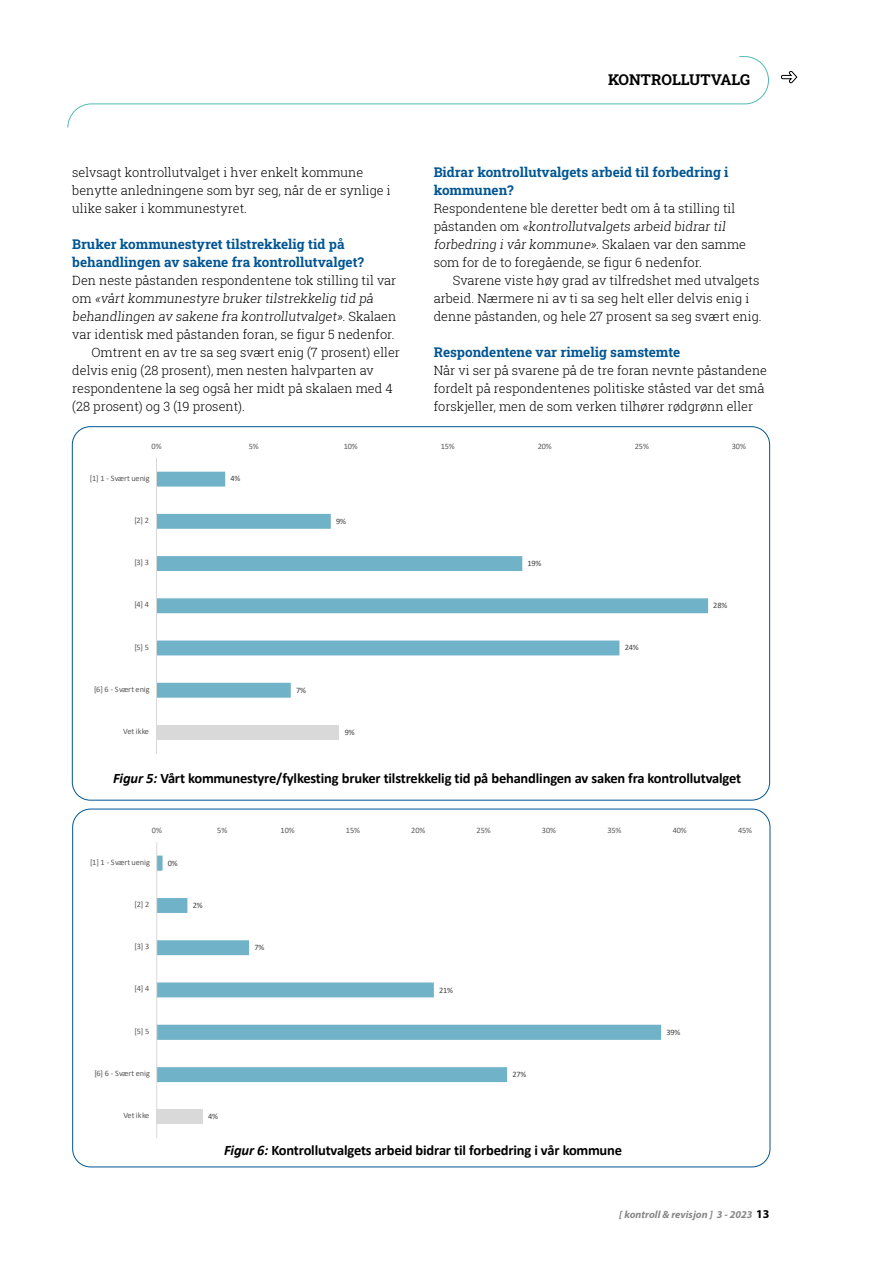
<style>
.page{position:relative;width:893px;height:1263px;background:#fff}
.page>*{position:absolute;margin:0;border:0;box-sizing:border-box;transform-origin:0 0}
.t1{font:700 15px "Roboto Slab";color:#000}
.t2{font:700 14.55px "Calibri";letter-spacing:-.015em;color:#000}
.t3{font:700 13.5px/18px "Roboto Slab";color:#005593}
.t4{font:300 12.75px/18px "Roboto Slab";color:#000}
.t5{font:italic 700 10.5px "Myriad Pro";color:#878988}
.t6{font:8.25px "Calibri";letter-spacing:-.005em;color:#595959}
.t7{font:8.25px "Calibri";letter-spacing:-.02em;color:#404040}
.s1{font-style:italic}
.s2{font-style:normal;font-size:12px;color:#000}
</style>
<div class="page">
<svg style="left:67px;top:56px;width:702px;height:72px"></svg>
<div style="left:156px;top:725px;width:183px;height:15px;background:#d9d9d9"></div>
<svg style="left:157px;top:472px;width:551px;height:226px"></svg>
<hr style="left:156px;top:458px;width:1px;height:296px;background:#d9d9d9">
<div style="left:157px;top:1109px;width:46px;height:15px;background:#d9d9d9"></div>
<svg style="left:157px;top:855px;width:504px;height:227px"></svg>
<hr style="left:156px;top:842px;width:1px;height:296px;background:#d9d9d9">
<p class="t4" style="left:72px;top:163px;width:320px">selvsagt kontrollutvalget i hver enkelt kommune benytte anledningene som byr seg, når de er synlige i ulike saker i kommunestyret.</p>
<p class="t3" style="left:72px;top:235px;width:293px">Bruker kommunestyret tilstrekkelig tid på behandlingen av sakene fra kontrollutvalget?</p>
<p class="t4" style="left:72px;top:271px;width:325px">Den neste påstanden respondentene tok stilling til var</p>
<p class="t4" style="left:72px;top:289px;width:305px">o m «vårt kommunestyre bruker tilstrekkelig tid på</p>
<p class="t4" style="left:72px;top:307px;width:326px">behandlingen av sakene fra kontrollutvalget».S k a l a e n</p>
<p class="t4" style="left:72px;top:325px;width:324px">var identisk med påstanden foran, se figur 5 nedenfor.</p>
<p class="t4" style="left:91px;top:343px;width:310px">Omtrent en av tre sa seg svært enig (7 prosent) eller</p>
<p class="t4" style="left:72px;top:361px;width:303px">delvis enig (28 prosent), men nesten halvparten av</p>
<p class="t4" style="left:72px;top:379px;width:322px">respondentene la seg også her midt på skalaen med 4</p>
<p class="t4" style="left:72px;top:397px;width:174px">(28 prosent) og 3 (19 prosent).</p>
<p class="t1" style="left:608px;top:69px;width:144px">KONTROLLUTVALG</p>
<p class="t3" style="left:434px;top:163px;width:296px">Bidrar kontrollutvalgets arbeid til forbedring i kommunen?</p>
<p class="t4" style="left:434px;top:199px;width:314px">Respondentene ble deretter bedt om å ta stilling til<br>p å s t a n d e n o m «kontrollutvalgets arbeid bidrar til forbedring ivår kommune». S k a l a e n v a r d e n s a m m e som for de to foregående, se figur 6 nedenfor.</p>
<p class="t4" style="left:434px;top:271px;width:330px;text-indent:19px">Svarene viste høy grad av tilfredshet med utvalgets arbeid. Nærmere ni av ti sa seg helt eller delvis enig i denne påstanden, og hele 27 prosent sa seg svært enig.</p>
<p class="t3" style="left:434px;top:343px;width:248px">Respondentene var rimelig samstemte</p>
<p class="t4" style="left:434px;top:361px;width:335px">Når vi ser på svarene på de tre foran nevnte påstandene fordelt på respondentenes politiske ståsted var det små forskjeller, men de som verken tilhører rødgrønn eller</p>
<p class="t6" style="left:152px;top:441px;width:12px">0%</p>
<p class="t6" style="left:249px;top:441px;width:12px">5%</p>
<p class="t6" style="left:344px;top:441px;width:16px">10%</p>
<p class="t6" style="left:441px;top:441px;width:16px">15%</p>
<p class="t6" style="left:538px;top:441px;width:16px">20%</p>
<p class="t6" style="left:635px;top:441px;width:16px">25%</p>
<p class="t6" style="left:732px;top:441px;width:16px">30%</p>
<p class="t6" style="left:90px;top:472px;width:61px">[1] 1 - Svært uenig</p>
<p class="t6" style="left:134px;top:514px;width:16px">[2] 2</p>
<p class="t6" style="left:134px;top:557px;width:16px">[3] 3</p>
<p class="t6" style="left:134px;top:599px;width:16px">[4] 4</p>
<p class="t6" style="left:134px;top:641px;width:16px">[5] 5</p>
<p class="t6" style="left:94px;top:683px;width:57px">[6] 6 - Svært enig</p>
<p class="t6" style="left:123px;top:725px;width:27px">Vet ikke</p>
<p class="t7" style="left:230px;top:473px;width:11px">4%</p>
<p class="t7" style="left:336px;top:515px;width:11px">9%</p>
<p class="t7" style="left:296px;top:684px;width:11px">7%</p>
<p class="t7" style="left:345px;top:726px;width:11px">9%</p>
<p class="t7" style="left:528px;top:557px;width:15px">19%</p>
<p class="t7" style="left:625px;top:642px;width:15px">24%</p>
<p class="t7" style="left:713px;top:600px;width:15px">28%</p>
<p class="t2" style="left:113px;top:768px;width:629px"><span class="s1">Figur 5:</span> Vårt kommunestyre/fylkesting bruker tilstrekkelig tid på behandlingen av saken fra kontrollutvalget</p>
<p class="t6" style="left:152px;top:824px;width:12px">0%</p>
<p class="t6" style="left:217px;top:824px;width:12px">5%</p>
<p class="t6" style="left:281px;top:824px;width:16px">10%</p>
<p class="t6" style="left:346px;top:824px;width:16px">15%</p>
<p class="t6" style="left:411px;top:824px;width:16px">20%</p>
<p class="t6" style="left:477px;top:824px;width:16px">25%</p>
<p class="t6" style="left:542px;top:824px;width:16px">30%</p>
<p class="t6" style="left:607px;top:824px;width:16px">35%</p>
<p class="t6" style="left:673px;top:824px;width:16px">40%</p>
<p class="t6" style="left:738px;top:824px;width:16px">45%</p>
<p class="t6" style="left:90px;top:856px;width:61px">[1] 1 - Svært uenig</p>
<p class="t6" style="left:135px;top:898px;width:16px">[2] 2</p>
<p class="t6" style="left:135px;top:941px;width:16px">[3] 3</p>
<p class="t6" style="left:135px;top:983px;width:16px">[4] 4</p>
<p class="t6" style="left:135px;top:1025px;width:16px">[5] 5</p>
<p class="t6" style="left:94px;top:1068px;width:57px">[6] 6 - Svært enig</p>
<p class="t6" style="left:123px;top:1110px;width:27px">Vet ikke</p>
<p class="t7" style="left:168px;top:857px;width:11px">0%</p>
<p class="t7" style="left:193px;top:899px;width:11px">2%</p>
<p class="t7" style="left:254px;top:941px;width:11px">7%</p>
<p class="t7" style="left:439px;top:984px;width:15px">21%</p>
<p class="t7" style="left:208px;top:1111px;width:11px">4%</p>
<p class="t7" style="left:512px;top:1068px;width:15px">27%</p>
<p class="t2" style="left:224px;top:1139px;width:399px"><span class="s1">Figur 6:</span> Kontrollutvalgets arbeid bidrar til forbedring i vår kommune</p>
<p class="t7" style="left:666px;top:1026px;width:15px">39%</p>
<p class="t5" style="left:619px;top:1208px;width:152px">[ kontroll &amp; revisjon ] 3 - 2023 <span class="s2">13</span></p>
</div>
